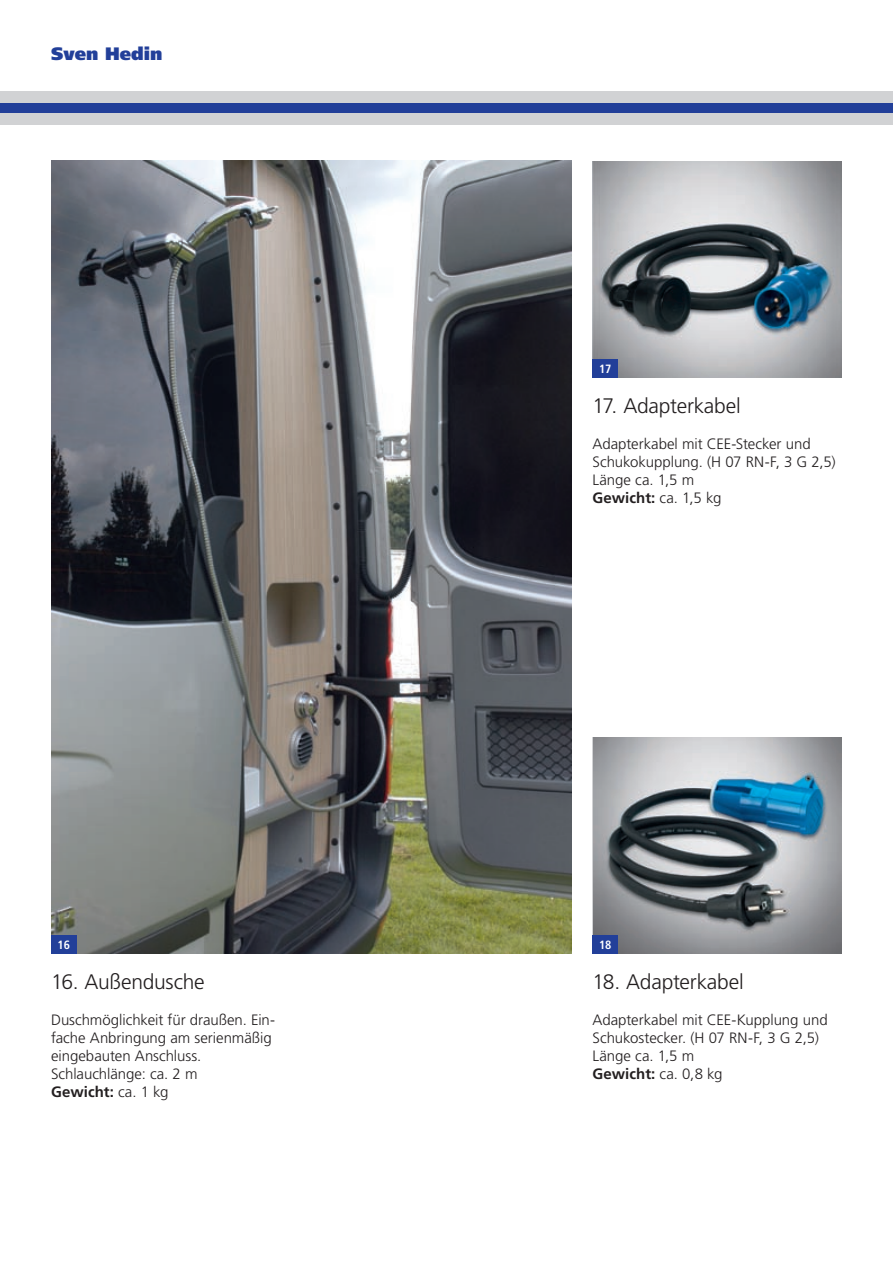
<style>
.page{position:relative;width:893px;height:1263px;background:#fff}
.page>*{position:absolute;margin:0;border:0;box-sizing:border-box;transform-origin:0 0}
.t1{font:300 21px "Frutiger";letter-spacing:-.015em;color:#231f20}
.t2{font:900 18px "Frutiger";color:#223f99}
.t3{font:300 15px/18px "Frutiger";letter-spacing:-.005em;color:#231f20}
.t4{font:700 condensed 12px "Frutiger";color:#fff}
.s1{font-weight:700}
</style>
<div class="page">
<div style="left:0;top:103px;width:893px;height:11px;background:#223f99"></div>
<div style="left:0;top:114px;width:893px;height:11px;background:#d1d2d4"></div>
<div style="left:0;top:92px;width:893px;height:11px;background:#d1d2d4"></div>
<img style="left:593px;top:737px;width:248px;height:216px">
<div style="left:592px;top:935px;width:26px;height:18px;background:#223f99"></div>
<img style="left:51px;top:160px;width:520px;height:793px">
<div style="left:51px;top:935px;width:26px;height:18px;background:#223f99"></div>
<img style="left:592px;top:161px;width:250px;height:216px">
<div style="left:592px;top:359px;width:26px;height:18px;background:#223f99"></div>
<p class="t2" style="left:51px;top:43px;width:113px">Sven Hedin</p>
<p class="t4" style="left:58px;top:937px;width:14px">16</p>
<h1 class="t1" style="left:51px;top:970px;width:155px">16. Außendusche</h1>
<p class="t3" style="left:51px;top:1011px;width:226px">Duschmöglichkeit für draußen. Ein&shy;fache Anbringung am serienmäßig eingebauten Anschluss.<br>Schlauchlänge: ca. 2 m<br><span class="s1">Gewicht:</span> ca. 1 kg</p>
<p class="t4" style="left:599px;top:361px;width:14px">17</p>
<h1 class="t1" style="left:592px;top:394px;width:150px">17. Adapterkabel</h1>
<p class="t3" style="left:592px;top:435px;width:245px">Adapterkabel mit CEE-Stecker und<br>Schukokupplung. (H 07 RN-F, 3 G 2,5)<br>Länge ca. 1,5 m<br><span class="s1">Gewicht:</span> ca. 1,5 kg</p>
<p class="t4" style="left:599px;top:937px;width:14px">18</p>
<h1 class="t1" style="left:592px;top:970px;width:153px">18. Adapterkabel</h1>
<p class="t3" style="left:592px;top:1011px;width:237px">Adapterkabel mit CEE-Kupplung und<br>Schukostecker. (H 07 RN-F, 3 G 2,5)<br>Länge ca. 1,5 m<br><span class="s1">Gewicht:</span> ca. 0,8 kg</p>
</div>
